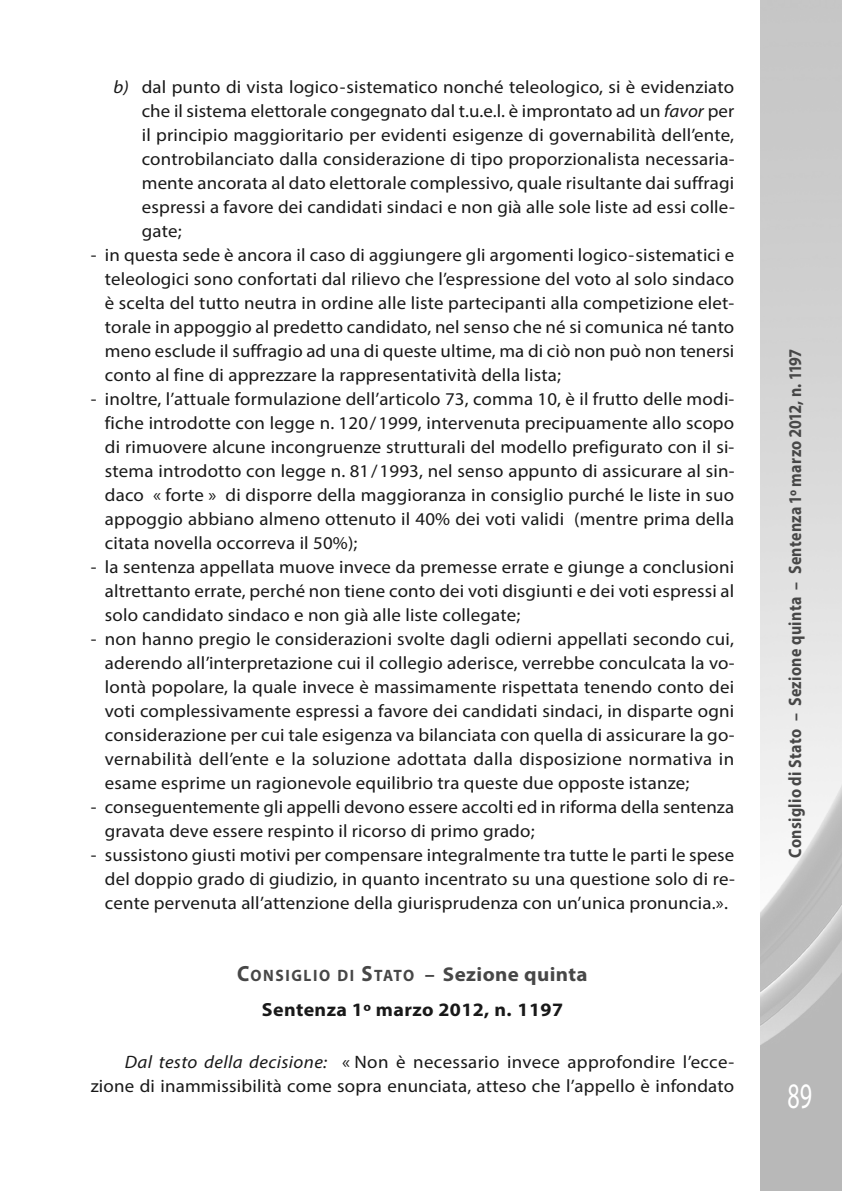
<style>
.page{position:relative;width:842px;height:1191px;background:#fff}
.page>*{position:absolute;margin:0;border:0;box-sizing:border-box;transform-origin:0 0}
.t1{font:36px "Myriad Pro";color:#fff;scale:.67 1}
.t2{font:700 19px "Myriad Pro";letter-spacing:.02em;color:#191919;scale:1.05 1}
.t3{font:18px/24px "Myriad Pro";letter-spacing:.01em;color:#191919;text-align:justify;scale:1.05 1}
.t4{font:700 18px "Myriad Pro";letter-spacing:.02em;color:#474747;scale:.88 1}
.t5{font:700 16.4px "Myriad Pro";letter-spacing:.1em;color:#474747;scale:.94 1}
.s1{font-style:italic}
.s2{font-size:22px}
.s3{font-size:20px}
</style>
<div class="page">
<img style="left:761px;top:0;width:81px;height:1191px">
<p class="t3" style="left:142px;top:76px;width:566px;text-indent:-28px"><span class="s1">b)</span> dal punto di vista logico-sistematico nonché teleologico, si è evidenziato che il sistema elettorale congegnato dal t.u.e.l. è improntato ad un <span class="s1">favor</span> per il principio maggioritario per evidenti esigenze di governabilità dell’ente, controbilanciato dalla considerazione di tipo proporzionalista necessaria&shy;mente ancorata al dato elettorale complessivo, quale risultante dai suffragi espressi a favore dei candidati sindaci e non già alle sole liste ad essi colle&shy;gate;</p>
<p class="t3" style="left:105px;top:244px;width:601px;text-indent:-14px">- in questa sede è ancora il caso di aggiungere gli argomenti logico-sistematici e teleologici sono confortati dal rilievo che l’espressione del voto al solo sindaco è scelta del tutto neutra in ordine alle liste partecipanti alla competizione elet&shy;torale in appoggio al predetto candidato, nel senso che né si comunica né tanto meno esclude il suffragio ad una di queste ultime, ma di ciò non può non tenersi conto al fine di apprezzare la rappresentatività della lista;</p>
<p class="t3" style="left:105px;top:388px;width:601px;text-indent:-14px">- inoltre, l’attuale formulazione dell’articolo 73, comma 10, è il frutto delle modi&shy;fiche introdotte con legge n. 120/1999, intervenuta precipuamente allo scopo di rimuovere alcune incongruenze strutturali del modello prefigurato con il si&shy;stema introdotto con legge n. 81/1993, nel senso appunto di assicurare al sin&shy;daco « forte » di disporre della maggioranza in consiglio purché le liste in suo appoggio abbiano almeno ottenuto il 40% dei voti validi (mentre prima della citata novella occorreva il 50%);</p>
<p class="t3" style="left:105px;top:556px;width:601px;text-indent:-14px">- la sentenza appellata muove invece da premesse errate e giunge a conclusioni altrettanto errate, perché non tiene conto dei voti disgiunti e dei voti espressi al solo candidato sindaco e non già alle liste collegate;</p>
<p class="t3" style="left:105px;top:628px;width:601px;text-indent:-14px">- non hanno pregio le considerazioni svolte dagli odierni appellati secondo cui, aderendo all’interpretazione cui il collegio aderisce, verrebbe conculcata la vo&shy;lontà popolare, la quale invece è massimamente rispettata tenendo conto dei voti complessivamente espressi a favore dei candidati sindaci, in disparte ogni considerazione per cui tale esigenza va bilanciata con quella di assicurare la go&shy;vernabilità dell’ente e la soluzione adottata dalla disposizione normativa in esame esprime un ragionevole equilibrio tra queste due opposte istanze;</p>
<p class="t3" style="left:105px;top:796px;width:601px;text-indent:-14px">- conseguentemente gli appelli devono essere accolti ed in riforma della sentenza gravata deve essere respinto il ricorso di primo grado;</p>
<p class="t3" style="left:105px;top:844px;width:602px;text-indent:-14px">- sussistono giusti motivi per compensare integralmente tra tutte le parti le spese del doppio grado di giudizio, in quanto incentrato su una questione solo di re&shy;cente pervenuta all’attenzione della giurisprudenza con un’unica pronuncia.».</p>
<p class="t5" style="left:237px;top:969px;width:374px"><span class="s2">C</span>ONSIGLIO DI <span class="s2">S</span>TATO <span class="s3">– Sezione quinta</span></p>
<p class="t2" style="left:262px;top:1002px;width:288px">Sentenza 1º marzo 2012, n. 1197</p>
<p class="t3" style="left:91px;top:1051px;width:614px;text-align:right"><span class="s1">Dal testo della decisione:</span> « Non è necessario invece approfondire l’ecce&shy;zione di inammissibilità come sopra enunciata, atteso che l’appello è infondato</p>
<p class="t4" style="left:788px;top:857px;width:579px;rotate:-90deg">Consiglio di Stato – Sezione quinta – Sentenza 1º marzo 2012, n. 1197</p>
<h1 class="t1" style="left:787px;top:1082px;width:38px">89</h1>
</div>
